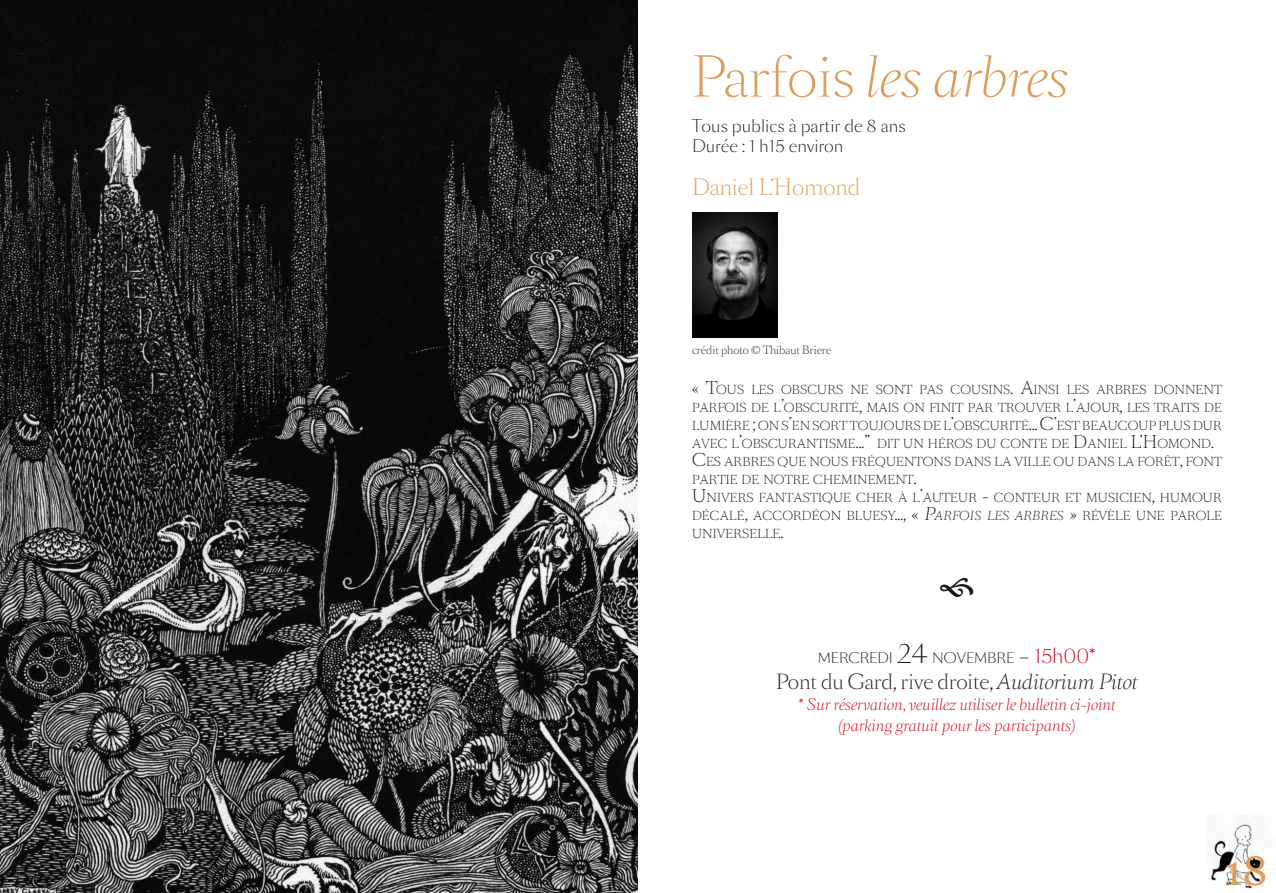
<style>
.page{position:relative;width:1276px;height:893px;background:#fff}
.page>*{position:absolute;margin:0;border:0;box-sizing:border-box;transform-origin:0 0}
.t1{font:italic 300 52.5px "Sang Bleu BP";color:#dd9d5c}
.t2{font:41.4px "Georgia";color:#dd9d5c}
.t3{font:300 21px "Sang Bleu BP";color:#dd9d5c}
.t4{font:300 19.5px "Sang Bleu BP";color:#1a171c}
.t5{font:300 16.5px/19.8px "Sang Bleu BP Sans";color:#1a171c}
.t6{font:italic 300 15px/21px "Sang Bleu BP";color:#cd071e;text-align:center}
.t7{font:300 13.65px "Sang Bleu BP Sans";color:#1a171c}
.t8{font:300 11.55px/18px "Sang Bleu BP";letter-spacing:.015em;color:#1a171c}
.t9{font:300 10.5px "Sang Bleu BP";color:#1a171c}
.s1{font-style:normal}
.s2{font-size:16.5px}
.s3{font-style:italic;font-size:16.5px}
.s4{font-style:italic}
.s5{font-size:24px}
.s6{font-size:19.5px}
.s7{font-size:19.5px;color:#cd071e}
</style>
<div class="page">
<img style="left:692px;top:213px;width:86px;height:124px">
<img style="left:0;top:0;width:638px;height:893px">
<img style="left:1209px;top:819px;width:56px;height:70px">
<h1 class="t1" style="left:692px;top:40px;width:378px"><span class="s1">Parfois</span> les arbres</h1>
<h3 class="t5" style="left:692px;top:116px;width:215px">Tous publics à partir de 8 ans<br>Durée : 1 h15 environ</h3>
<h3 class="t3" style="left:692px;top:172px;width:169px">Daniel L’Homond</h3>
<p class="t9" style="left:692px;top:342px;width:141px">crédit photo © Thibaut Briere</p>
<p class="t8" style="left:692px;top:380px;width:531px"><span class="s2">« T</span>OUS LES OBSCURS NE SONT PAS COUSINS<span class="s2">. A</span>INSI LES ARBRES DONNENT PARFOIS DE L<span class="s2">’</span>OBSCURITÉ<span class="s2">,</span> MAIS ON FINIT PAR TROUVER L<span class="s2">’</span>AJOUR<span class="s2">,</span> LES TRAITS DE LUMIÈRE <span class="s2">;</span> ON S<span class="s2">’</span>EN SORT TOUJOURS DE L<span class="s2">’</span>OBSCURITÉ<span class="s2">... C’</span>EST BEAUCOUP PLUS DUR AVEC L<span class="s2">’</span>OBSCURANTISME<span class="s2">...”</span> DIT UN HÉROS DU CONTE DE <span class="s2">D</span>ANIEL <span class="s2">L’H</span>OMOND<span class="s2">.<br>C</span>ES ARBRES QUE NOUS FRÉQUENTONS DANS LA VILLE OU DANS LA FORÊT<span class="s2">,</span> FONT PARTIE DE NOTRE CHEMINEMENT<span class="s2">.<br>U</span>NIVERS FANTASTIQUE CHER À L<span class="s2">’</span>AUTEUR <span class="s2">-</span> CONTEUR ET MUSICIEN<span class="s2">,</span> HUMOUR DÉCALÉ<span class="s2">,</span> ACCORDÉON BLUESY<span class="s2">..., «</span> <span class="s3">P</span><span class="s4">ARFOIS LES ARBRES</span> <span class="s3">»</span> RÉVÈLE UNE PAROLE UNIVERSELLE<span class="s2">.</span></p>
<p class="t7" style="left:818px;top:648px;width:280px">MERCREDI <span class="s5">24</span> NOVEMBRE <span class="s6">–</span> <span class="s7">15h00*</span></p>
<h3 class="t4" style="left:776px;top:668px;width:363px">Pont du Gard, rive droite, <span class="s4">Auditorium Pitot</span></h3>
<p class="t6" style="left:798px;top:693px;width:319px">* Sur réservation, veuillez utiliser le bulletin ci-joint (parking gratuit pour les participants)</p>
<h2 class="t2" style="left:1225px;top:847px;width:44px">18</h2>
</div>
